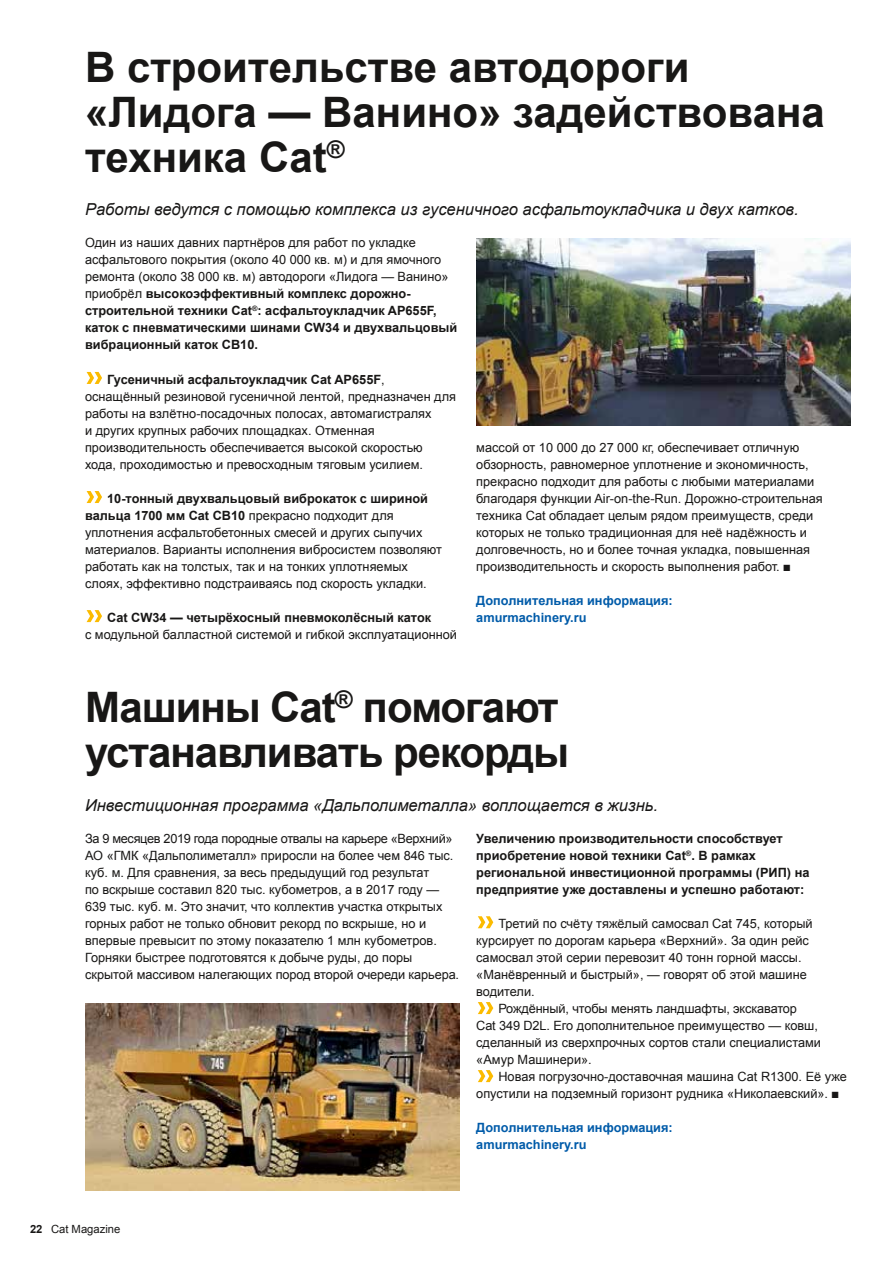
<style>
.page{position:relative;width:893px;height:1263px;background:#fff}
.page>*{position:absolute;margin:0;border:0;box-sizing:border-box;transform-origin:0 0}
.t1{font:700 42px/45px "Arial";color:#181716}
.t2{font:700 42px/45px "Arial";letter-spacing:-.025em;color:#181716}
.t3{font:italic 16.5px "Arial";color:#181716}
.t4{font:12.75px/17px "Arial";color:#181716}
.t5{font:700 12.75px/17px "Arial";color:#181716}
.t6{font:700 12.75px/17px "Arial";color:#005ba9}
.t7{font:11.25px "Arial";color:#181716}
.s1{font-weight:700}
</style>
<div class="page">
<svg style="left:87px;top:372px;width:15px;height:12px"></svg>
<svg style="left:87px;top:491px;width:15px;height:12px"></svg>
<svg style="left:87px;top:610px;width:15px;height:12px"></svg>
<svg style="left:478px;top:916px;width:15px;height:12px"></svg>
<svg style="left:478px;top:1002px;width:15px;height:12px"></svg>
<svg style="left:478px;top:1070px;width:15px;height:12px"></svg>
<img style="left:85px;top:1003px;width:374px;height:188px">
<img style="left:476px;top:238px;width:374px;height:187px">
<h1 class="t1" style="left:85px;top:45px;width:741px">В строительстве автодороги «Лидога — Ванино» задействована техника Cat<sup>®</sup></h1>
<p class="t3" style="left:85px;top:199px;width:715px">Работы ведутся с помощью комплекса из гусеничного асфальтоукладчика и двух катков.</p>
<p class="t4" style="left:85px;top:235px;width:374px">Один из наших давних партнёров для работ по укладке асфальтового покрытия (около 40 000 кв. м) и для ямочного ремонта (около 38 000 кв. м) автодороги «Лидога — Ванино» приобрёл <span class="s1">высокоэффективный комплекс дорожно&shy;строительной техники Cat</span><sup>®</sup><span class="s1">: асфальтоукладчик AP655F, каток с пневматическими шинами CW34 и двухвальцовый вибрационный каток СB10.</span></p>
<p class="t4" style="left:85px;top:371px;width:373px;text-indent:22px"><span class="s1">Гусеничный асфальтоукладчик Cat AP655F</span>, оснащённый резиновой гусеничной лентой, предназначен для работы на взлётно-посадочных полосах, автомагистралях<br>и других крупных рабочих площадках. Отменная производительность обеспечивается высокой скоростью хода, проходимостью и превосходным тяговым усилием.</p>
<p class="t4" style="left:85px;top:490px;width:359px;text-indent:22px"><span class="s1">10-тонный двухвальцовый виброкаток с шириной вальца 1700 мм Cat CB10</span> прекрасно подходит для уплотнения асфальтобетонных смесей и других сыпучих материалов. Варианты исполнения вибросистем позволяют работать как на толстых, так и на тонких уплотняемых слоях, эффективно подстраиваясь под скорость укладки.</p>
<p class="t5" style="left:107px;top:609px;width:326px">Cat CW34 — четырёхосный пневмоколёсный каток</p>
<p class="t4" style="left:85px;top:626px;width:373px">с модульной балластной системой и гибкой эксплуатационной</p>
<p class="t4" style="left:476px;top:439px;width:348px">массой от 10 000 до 27 000 кг, обеспечивает отличную обзорность, равномерное уплотнение и экономичность, прекрасно подходит для работы с любыми материалами благодаря функции Air-on-the-Run. Дорожно-строительная техника Сat обладает целым рядом преимуществ, среди которых не только традиционная для неё надёжность и долговечность, но и более точная укладка, повышенная производительность и скорость выполнения работ. ■</p>
<p class="t6" style="left:476px;top:592px;width:198px">Дополнительная информация: amurmachinery.ru</p>
<h1 class="t2" style="left:85px;top:685px;width:486px">Машины Cat<sup>®</sup> помогают устанавливать рекорды</h1>
<p class="t3" style="left:85px;top:795px;width:574px">Инвестиционная программа «Дальполиметалла» воплощается в жизнь.</p>
<p class="t4" style="left:85px;top:830px;width:376px">За 9 месяцев 2019 года породные отвалы на карьере «Верхний» АО «ГМК «Дальполиметалл» приросли на более чем 846 тыс. куб. м. Для сравнения, за весь предыдущий год результат<br>по вскрыше составил 820 тыс. кубометров, а в 2017 году — 639 тыс. куб. м. Это значит, что коллектив участка открытых горных работ не только обновит рекорд по вскрыше, но и впервые превысит по этому показателю 1 млн кубометров.<br>Горняки быстрее подготовятся к добыче руды, до поры скрытой массивом налегающих пород второй очереди карьера.</p>
<p class="t5" style="left:476px;top:830px;width:335px">Увеличению производительности способствует приобретение новой техники Cat<sup>®</sup>. В рамках региональной инвестиционной программы (РИП) на предприятие уже доставлены и успешно работают:</p>
<p class="t4" style="left:476px;top:915px;width:338px;text-indent:22px">Третий по счёту тяжёлый самосвал Cat 745, который курсирует по дорогам карьера «Верхний». За один рейс самосвал этой серии перевозит 40 тонн горной массы. «Манёвренный и быстрый», — говорят об этой машине водители.</p>
<p class="t4" style="left:476px;top:1000px;width:346px;text-indent:22px">Рождённый, чтобы менять ландшафты, экскаватор<br>Cat 349 D2L. Его дополнительное преимущество — ковш, сделанный из сверхпрочных сортов стали специалистами «Амур Машинери».</p>
<p class="t4" style="left:476px;top:1068px;width:372px;text-indent:22px">Новая погрузочно-доставочная машина Cat R1300. Её уже опустили на подземный горизонт рудника «Николаевский». ■</p>
<p class="t6" style="left:476px;top:1119px;width:198px">Дополнительная информация: amurmachinery.ru</p>
<p class="t7" style="left:30px;top:1222px;width:92px"><span class="s1">22</span> Cat Magazine</p>
</div>
